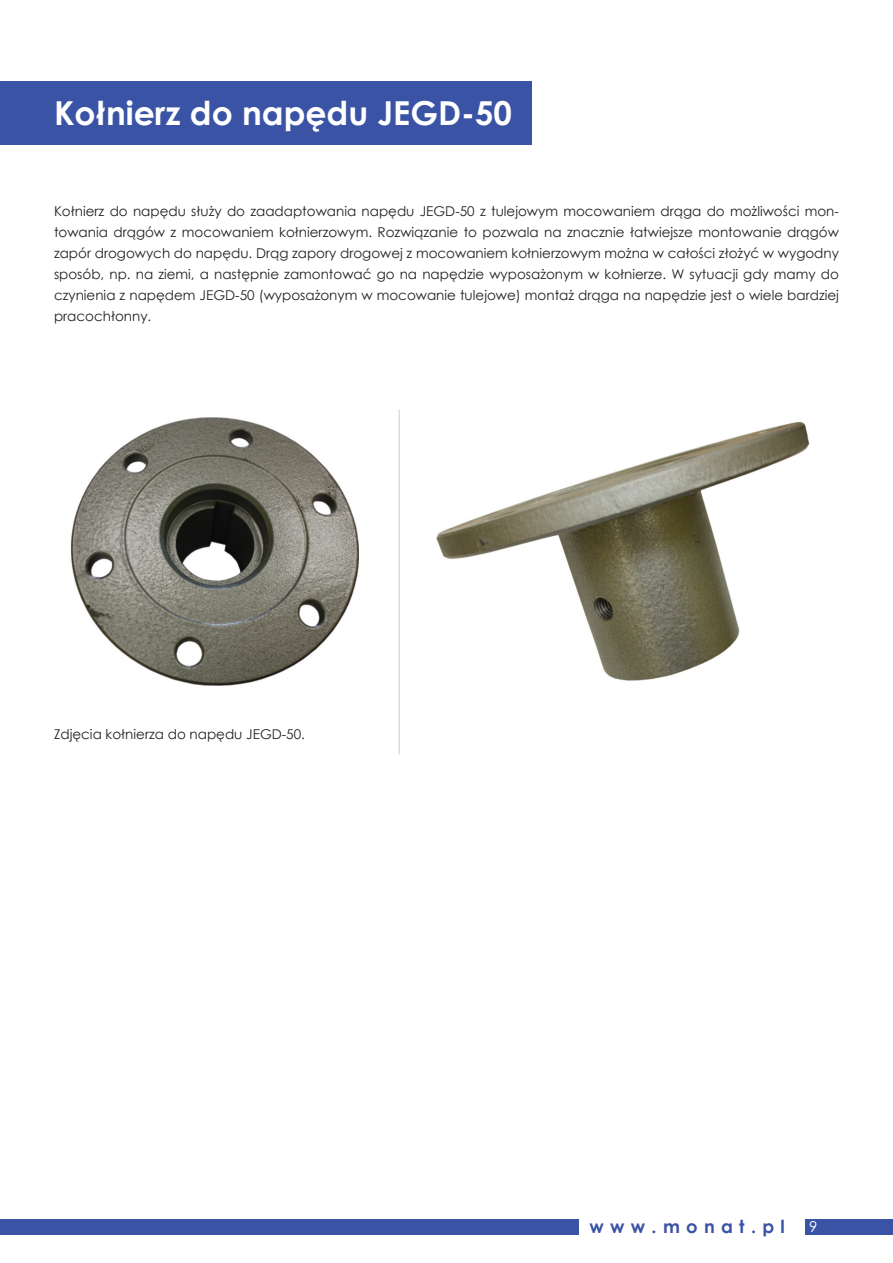
<style>
.page{position:relative;width:893px;height:1263px;background:#fff}
.page>*{position:absolute;margin:0;border:0;box-sizing:border-box;transform-origin:0 0}
.t1{font:700 33px "Century Gothic";color:#fff}
.t2{font:700 18px "Century Gothic";letter-spacing:.35em;color:#3a53a5}
.t3{font:15px "Century Gothic";color:#fff}
.t4{font:13.5px/21px "Century Gothic";color:#231f20;text-align:justify}
</style>
<div class="page">
<div style="left:0;top:1219px;width:578px;height:16px;background:#3a53a5"></div>
<div style="left:805px;top:1219px;width:88px;height:16px;background:#3a53a5"></div>
<div style="left:0;top:81px;width:531px;height:64px;background:#3a53a5"></div>
<img style="left:70px;top:409px;width:740px;height:345px">
<p class="t1" style="left:54px;top:88px;width:460px">Kołnierz do napędu JEGD-50</p>
<p class="t4" style="left:54px;top:201px;width:786px">Kołnierz do napędu służy do zaadaptowania napędu JEGD-50 z tulejowym mocowaniem drąga do możliwości mon&shy;towania drągów z mocowaniem kołnierzowym. Rozwiązanie to pozwala na znacznie łatwiejsze montowanie drągów zapór drogowych do napędu. Drąg zapory drogowej z mocowaniem kołnierzowym można w całości złożyć w wygodny sposób, np. na ziemi, a następnie zamontować go na napędzie wyposażonym w kołnierze. W sytuacji gdy mamy do czynienia z napędem JEGD-50 (wyposażonym w mocowanie tulejowe) montaż drąga na napędzie jest o wiele bardziej pracochłonny.</p>
<p class="t4" style="left:54px;top:723px;width:252px">Zdjęcia kołnierza do napędu JEGD-50.</p>
<h2 class="t2" style="left:590px;top:1212px;width:197px">www.monat.pl</h2>
<p class="t3" style="left:809px;top:1216px;width:10px">9</p>
</div>
